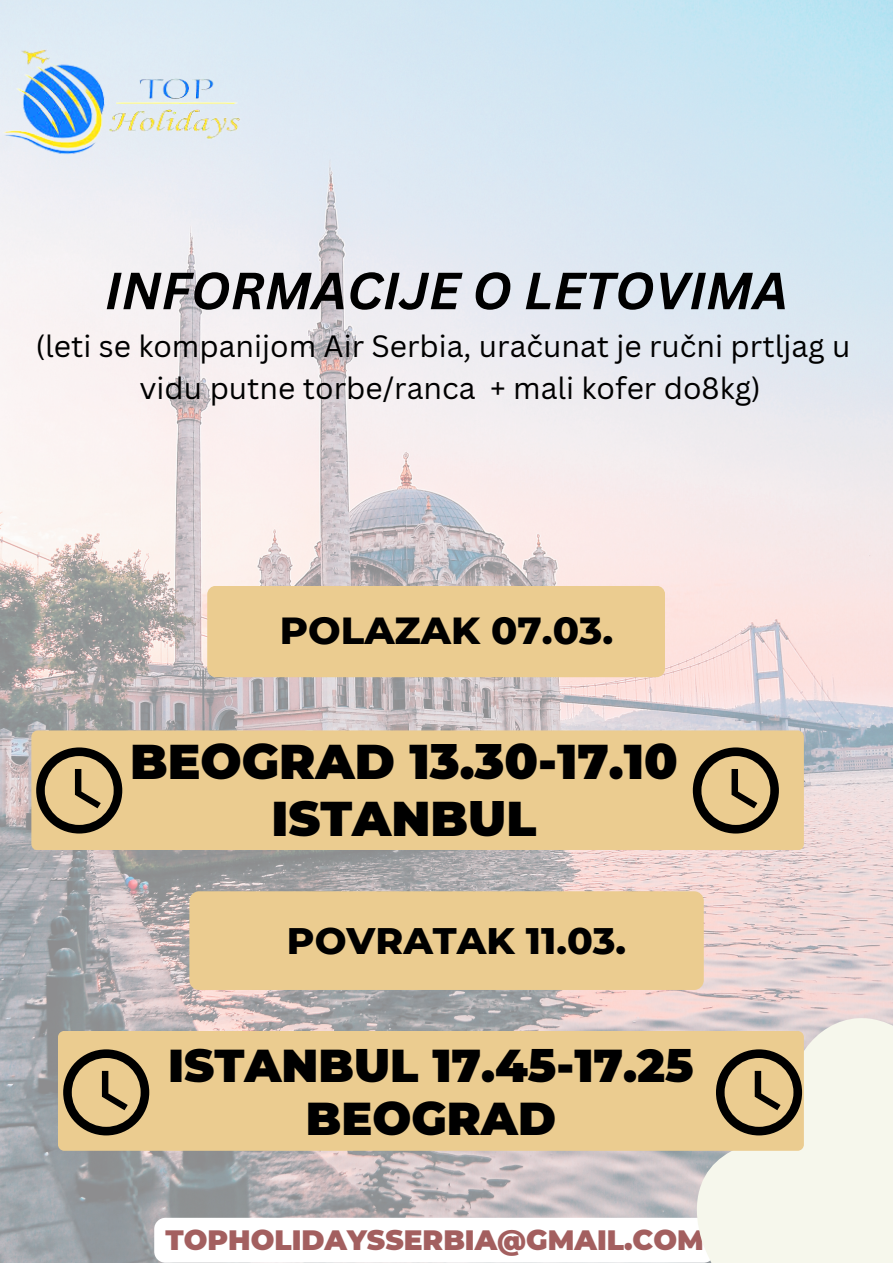
<style>
.page{position:relative;width:893px;height:1263px;background:#fff}
.page>*{position:absolute;margin:0;border:0;box-sizing:border-box;transform-origin:0 0}
.t1{font:italic 700 51px "Canva Sans";color:#000}
.t2{font:900 48.68px/56.4px "Montserrat";color:#000;text-align:center}
.t3{font:900 45.97px/53.6px "Montserrat";color:#000;text-align:center}
.t4{font:800 38.47px "Montserrat";color:#000}
.t5{font:800 37.65px "Montserrat";color:#000}
.t6{font:30px/41.6px "Canva Sans";color:#000;text-align:center}
.t7{font:900 27.97px "Montserrat";color:#a35f5f}
</style>
<div class="page">
<img style="left:0;top:0;width:893px;height:1263px">
<img style="left:0;top:22px;width:261px;height:173px">
<div style="left:154px;top:1218px;width:561px;height:45px;background:#fff;border-radius:11px"></div>
<svg style="left:645px;top:983px;width:248px;height:280px;background:#ede9e2"></svg>
<div style="left:207px;top:586px;width:458px;height:91px;background:#ebcc90;border-radius:9px"></div>
<div style="left:31px;top:730px;width:773px;height:120px;background:#ebcc90;border-radius:6px"></div>
<svg style="left:36px;top:747px;width:86px;height:86px"></svg>
<svg style="left:693px;top:747px;width:86px;height:86px"></svg>
<div style="left:189px;top:891px;width:515px;height:99px;background:#ebcc90;border-radius:10px"></div>
<div style="left:58px;top:1031px;width:745px;height:120px;background:#ebcc90;border-radius:6px"></div>
<svg style="left:63px;top:1049px;width:86px;height:86px"></svg>
<svg style="left:716px;top:1049px;width:86px;height:86px"></svg>
<h1 class="t1" style="left:105px;top:255px;width:685px">INFORMACIJE O LETOVIMA</h1>
<p class="t6" style="left:35px;top:325px;width:816px">(leti se kompanijom Air Serbia, uračunat je ručni prtljag u vidu putne torbe/ranca + mali kofer do8kg)</p>
<p class="t4" style="left:280px;top:607px;width:335px">POLAZAK 07.03.</p>
<h2 class="t2" style="left:130px;top:733px;width:549px">BEOGRAD 13.30-17.10<br>ISTANBUL</h2>
<p class="t5" style="left:287px;top:918px;width:341px">POVRATAK 11.03.</p>
<h3 class="t3" style="left:168px;top:1038px;width:527px">ISTANBUL 17.45-17.25<br>BEOGRAD</h3>
<p class="t7" style="left:165px;top:1223px;width:540px">TOPHOLIDAYSSERBIA@GMAIL.COM</p>
</div>
